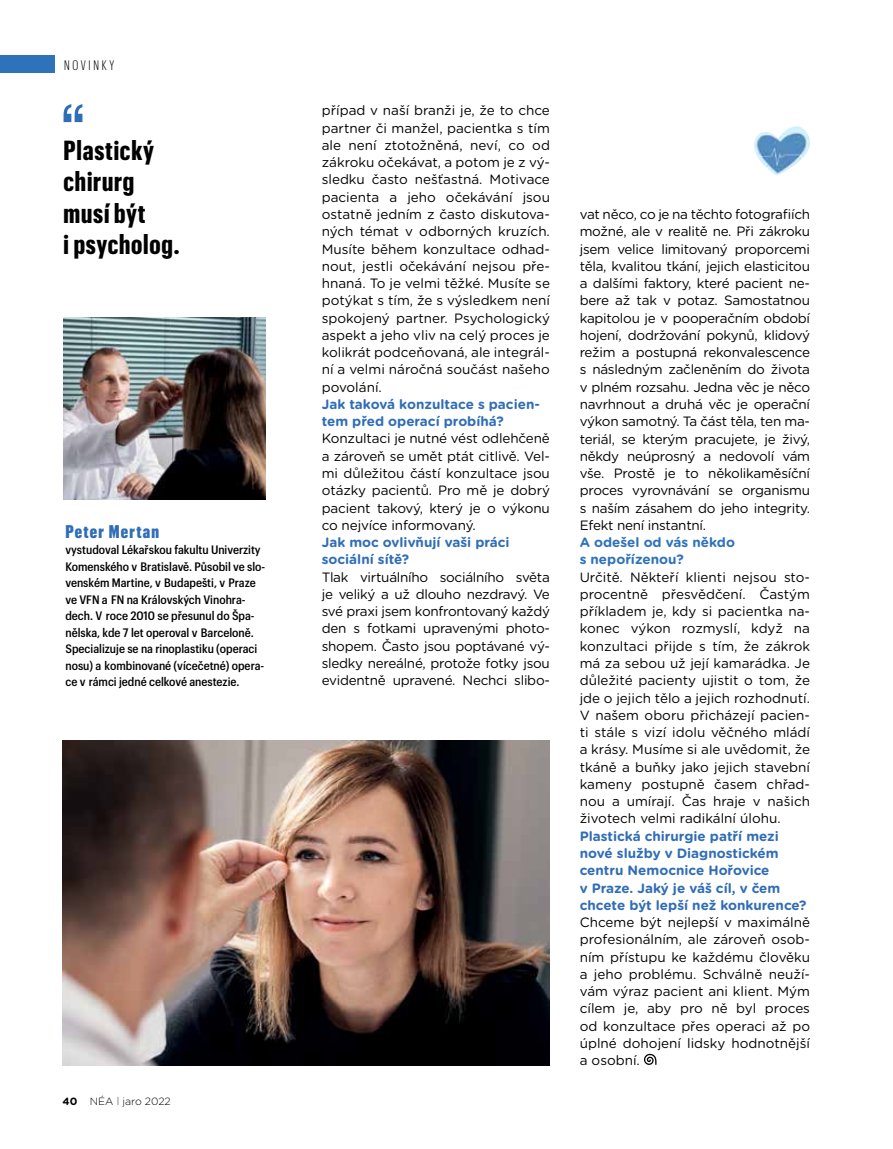
<style>
.page{position:relative;width:893px;height:1149px;background:#fff}
.page>*{position:absolute;margin:0;border:0;box-sizing:border-box;transform-origin:0 0}
.t1{font:700 27px/31.5px "Graphik X Cond";letter-spacing:.03em;color:#000}
.t2{font:900 18px "Graphik X Cond";letter-spacing:.07em;color:#306db6}
.t3{font:13.5px/17.2px "Gotham Rounded";letter-spacing:-.01em;color:#000;text-align:justify}
.t4{font:700 13.5px/17.2px "Gotham Rounded";color:#306db6}
.t5{font:700 13.5px/17.2px "Gotham Rounded";color:#2e72b9}
.t6{font:300 13.5px "Graphik X Cond";letter-spacing:.205em;color:#000}
.t7{font:500 12px/16.5px "Graphik Compact";color:#000}
.t8{font:300 10.5px "Gotham Rounded";color:#000}
.s1{font-weight:700}
.s2{font-size:9px}
</style>
<div class="page">
<svg style="left:64px;top:104px;width:18px;height:18px"></svg>
<img style="left:63px;top:740px;width:487px;height:324px">
<img style="left:64px;top:317px;width:201px;height:182px">
<svg style="left:644px;top:1053px;width:13px;height:11px"></svg>
<div style="left:0;top:55px;width:54px;height:17px;background:#2e72b9"></div>
<img style="left:754px;top:126px;width:56px;height:49px">
<p class="t6" style="left:64px;top:57px;width:52px">NOVINKY</p>
<h1 class="t1" style="left:64px;top:134px;width:118px">Plastický chirurg musí být<br>i psycholog.</h1>
<h2 class="t2" style="left:65px;top:520px;width:95px">Peter Mertan</h2>
<p class="t7" style="left:65px;top:541px;width:201px">vystudoval Lékařskou fakultu Univerzity Komenského v Bratislavě. Působil ve slo&shy;venském Martine, v Budapešti, v Praze ve VFN a FN na Královských Vinohra&shy;dech. V roce 2010 se přesunul do Špa&shy;nělska, kde 7 let operoval v Barceloně.<br>Specializuje se na rinoplastiku (operaci nosu) a kombinované (vícečetné) opera&shy;ce v rámci jedné celkové anestezie.</p>
<p class="t8" style="left:62px;top:1093px;width:110px"><span class="s1">40</span> NÉA <span class="s2">|</span> jaro 2022</p>
<p class="t3" style="left:322px;top:101px;width:230px">případ v naší branži je, že to chce partner či manžel, pacientka s tím ale není ztotožněná, neví, co od zákroku očekávat, a potom je z vý&shy;sledku často nešťastná. Motivace pacienta a jeho očekávání jsou ostatně jedním z často diskutova&shy;ných témat v odborných kruzích.<br>Musíte během konzultace odhad&shy;nout, jestli očekávání nejsou pře&shy;hnaná. To je velmi těžké. Musíte se potýkat s tím, že s výsledkem není spokojený partner. Psychologický aspekt a jeho vliv na celý proces je kolikrát podceňovaná, ale integrál&shy;ní a velmi náročná součást našeho povolání.</p>
<p class="t4" style="left:322px;top:395px;width:220px">Jak taková konzultace s pacien&shy;tem před operací probíhá?</p>
<p class="t3" style="left:322px;top:429px;width:230px">Konzultaci je nutné vést odlehčeně a zároveň se umět ptát citlivě. Vel&shy;mi důležitou částí konzultace jsou otázky pacientů. Pro mě je dobrý pacient takový, který je o výkonu co nejvíce informovaný.</p>
<p class="t4" style="left:322px;top:533px;width:189px">Jak moc ovlivňují vaši práci sociální sítě?</p>
<p class="t3" style="left:322px;top:567px;width:230px">Tlak virtuálního sociálního světa je veliký a už dlouho nezdravý. Ve své praxi jsem konfrontovaný každý den s fotkami upravenými photo&shy;shopem. Často jsou poptávané vý&shy;sledky nereálné, protože fotky jsou evidentně upravené. Nechci slibo-</p>
<p class="t3" style="left:580px;top:205px;width:232px">vat něco, co je na těchto fotografiích možné, ale v realitě ne. Při zákroku jsem velice limitovaný proporcemi těla, kvalitou tkání, jejich elasticitou a dalšími faktory, které pacient ne&shy;bere až tak v potaz. Samostatnou kapitolou je v pooperačním období hojení, dodržování pokynů, klidový režim a postupná rekonvalescence s následným začleněním do života v plném rozsahu. Jedna věc je něco navrhnout a druhá věc je operační výkon samotný. Ta část těla, ten ma&shy;teriál, se kterým pracujete, je živý, někdy neúprosný a nedovolí vám vše. Prostě je to několikaměsíční proces vyrovnávání se organismu s naším zásahem do jeho integrity.<br>Efekt není instantní.</p>
<p class="t5" style="left:580px;top:533px;width:157px">A odešel od vás někdo s nepořízenou?</p>
<p class="t3" style="left:580px;top:567px;width:232px">Určitě. Někteří klienti nejsou sto&shy;procentně přesvědčení. Častým příkladem je, kdy si pacientka na&shy;konec výkon rozmyslí, když na konzultaci přijde s tím, že zákrok má za sebou už její kamarádka. Je důležité pacienty ujistit o tom, že jde o jejich tělo a jejich rozhodnutí.<br>V našem oboru přicházejí pacien&shy;ti stále s vizí idolu věčného mládí a krásy. Musíme si ale uvědomit, že tkáně a buňky jako jejich stavební kameny postupně časem chřad&shy;nou a umírají. Čas hraje v našich životech velmi radikální úlohu.</p>
<p class="t4" style="left:580px;top:826px;width:228px">Plastická chirurgie patří mezi nové služby v Diagnostickém centru Nemocnice Hořovice<br>v Praze. Jaký je váš cíl, v čem chcete být lepší než konkurence?</p>
<p class="t3" style="left:580px;top:912px;width:232px">Chceme být nejlepší v maximálně profesionálním, ale zároveň osob&shy;ním přístupu ke každému člověku a jeho problému. Schválně neuží&shy;vám výraz pacient ani klient. Mým cílem je, aby pro ně byl proces od konzultace přes operaci až po úplné dohojení lidsky hodnotnější a osobní.</p>
</div>
